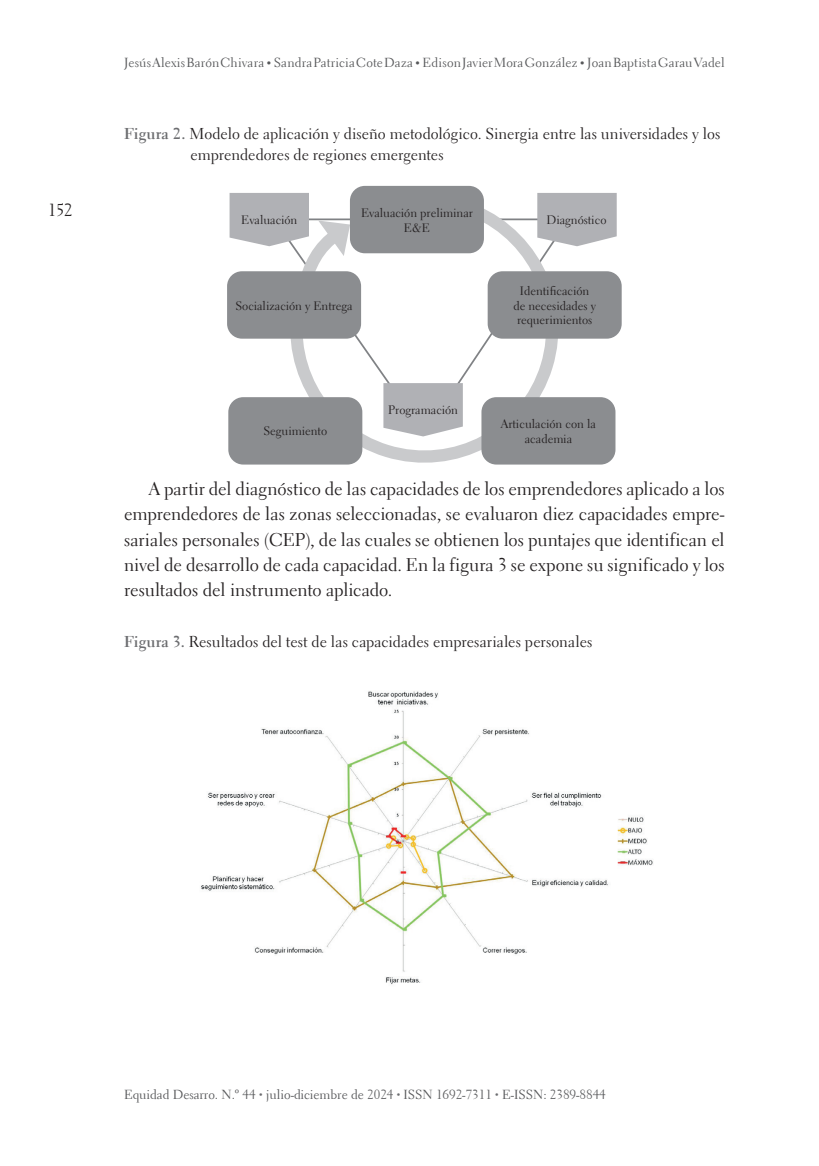
<style>
.page{position:relative;width:819px;height:1166px;background:#fff}
.page>*{position:absolute;margin:0;border:0;box-sizing:border-box;transform-origin:0 0}
.t1{font:18.38px/25.4px "Electra LT Std";letter-spacing:-.005em;color:#231f20;text-align:justify}
.t2{font:17.5px "Electra LH";color:#231f20}
.t3{font:15.75px/21px "Electra LT Std";color:#231f20}
.t4{font:13.12px "Electra LH";color:#57585a}
.t5{font:12.25px/14.7px "Electra LT Std";color:#231f20;text-align:center}
.s1{font-size:8.75px}
.s2{font-weight:700;color:#6c6d70}
.s3{font-size:7px;color:#6c6d70}
</style>
<div class="page">
<svg style="left:266px;top:192px;width:316px;height:273px"></svg>
<svg style="left:318px;top:220px;width:32px;height:36px"></svg>
<svg style="left:229px;top:193px;width:80px;height:53px;background:#b6b7bb"></svg>
<svg style="left:537px;top:193px;width:79px;height:53px;background:#b6b7ba"></svg>
<svg style="left:383px;top:383px;width:80px;height:53px;background:#b6b7bb"></svg>
<div style="left:350px;top:186px;width:134px;height:67px;background:#8b8d90;border-radius:15px"></div>
<div style="left:227px;top:271px;width:134px;height:68px;background:#8b8d90;border-radius:15px"></div>
<div style="left:487px;top:271px;width:134px;height:68px;background:#8b8d90;border-radius:15px"></div>
<div style="left:228px;top:397px;width:134px;height:67px;background:#8b8d90;border-radius:15px"></div>
<div style="left:481px;top:397px;width:134px;height:67px;background:#8b8d90;border-radius:15px"></div>
<img style="left:201px;top:691px;width:452px;height:294px">
<p class="t2" style="left:48px;top:199px;width:26px">152</p>
<p class="t4" style="left:124px;top:55px;width:602px">Jesús Alexis Barón Chivara <span class="s1">•</span> Sandra Patricia Cote Daza <span class="s1">•</span> Edison Javier Mora González <span class="s1">•</span> Joan Baptista Garau Vadel</p>
<p class="t3" style="left:191px;top:124px;width:531px;text-indent:-66px"><span class="s2">Figura 2.</span> Modelo de aplicación y diseño metodológico. Sinergia entre las universidades y los emprendedores de regiones emergentes</p>
<p class="t5" style="left:241px;top:213px;width:58px">Evaluación</p>
<p class="t5" style="left:361px;top:205px;width:113px">Evaluación preliminar<br>E&amp;E</p>
<p class="t5" style="left:235px;top:298px;width:119px">Socialización y Entrega</p>
<p class="t5" style="left:546px;top:212px;width:61px">Diagnóstico</p>
<p class="t5" style="left:513px;top:283px;width:84px">Identificación de necesidades y requerimientos</p>
<p class="t5" style="left:263px;top:424px;width:65px">Seguimiento</p>
<p class="t5" style="left:388px;top:403px;width:71px">Programación</p>
<p class="t5" style="left:501px;top:416px;width:96px">Articulación con la academia</p>
<p class="t1" style="left:124px;top:476px;width:602px;text-indent:25px">A partir del diagnóstico de las capacidades de los emprendedores aplicado a los emprendedores de las zonas seleccionadas, se evaluaron diez capacidades empre&shy;sariales personales (CEP), de las cuales se obtienen los puntajes que identifican el nivel de desarrollo de cada capacidad. En la figura 3 se expone su significado y los resultados del instrumento aplicado.</p>
<p class="t3" style="left:124px;top:631px;width:470px"><span class="s2">Figura 3.</span> Resultados del test de las capacidades empresariales personales</p>
<p class="t4" style="left:124px;top:1086px;width:483px">Equidad Desarro. N.º 44 <span class="s3">•</span> julio-diciembre de 2024 <span class="s3">•</span> ISSN 1692-7311 <span class="s3">•</span> E-ISSN: 2389-8844</p>
</div>
